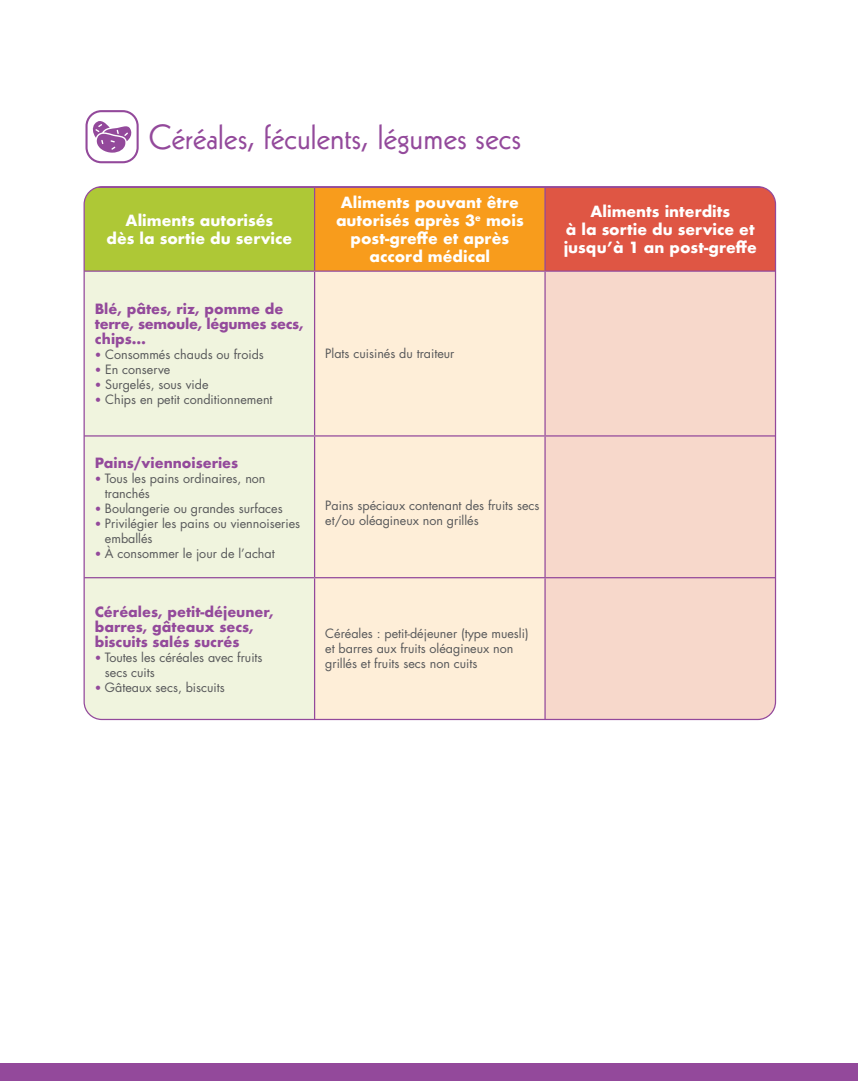
<style>
.page{position:relative;width:858px;height:1081px;background:#fff}
.page>*{position:absolute;margin:0;border:0;box-sizing:border-box;transform-origin:0 0}
.t1{font:33.75px "Kabel";color:#93499b}
.t2{font:700 15px/18px "Futura";color:#fff;text-align:center}
.t3{font:700 13.75px/15px "Futura";color:#93499b}
.t4{font:12.5px/15px "Futura";color:#57585a}
.s1{font-size:11.25px;color:#93499b}
</style>
<div class="page">
<div style="left:0;top:1063px;width:857px;height:18px;background:#93499b"></div>
<div style="left:84px;top:187px;width:230px;height:84px;background:#aec836"></div>
<div style="left:314px;top:187px;width:231px;height:84px;background:#f89c1c"></div>
<div style="left:545px;top:187px;width:230px;height:84px;background:#df5644"></div>
<div style="left:85px;top:272px;width:229px;height:447px;background:#f0f4de"></div>
<div style="left:315px;top:272px;width:229px;height:446px;background:#feeed8"></div>
<div style="left:545px;top:272px;width:230px;height:447px;background:#f7d8cb"></div>
<hr style="left:84px;top:187px;width:230px;height:1px;background:#93499b">
<hr style="left:84px;top:270px;width:230px;height:2px;background:#93499b">
<hr style="left:314px;top:188px;width:1px;height:82px;background:#93499b">
<hr style="left:544px;top:188px;width:1px;height:82px;background:#93499b">
<hr style="left:314px;top:272px;width:1px;height:163px;background:#93499b">
<hr style="left:544px;top:272px;width:1px;height:163px;background:#93499b">
<hr style="left:545px;top:187px;width:230px;height:1px;background:#93499b">
<hr style="left:314px;top:270px;width:231px;height:2px;background:#93499b">
<hr style="left:545px;top:270px;width:230px;height:2px;background:#93499b">
<hr style="left:84px;top:435px;width:230px;height:1px;background:#93499b">
<hr style="left:314px;top:435px;width:231px;height:1px;background:#93499b">
<hr style="left:545px;top:435px;width:230px;height:1px;background:#93499b">
<hr style="left:314px;top:436px;width:1px;height:141px;background:#93499b">
<hr style="left:544px;top:436px;width:1px;height:141px;background:#93499b">
<hr style="left:314px;top:578px;width:1px;height:141px;background:#93499b">
<hr style="left:544px;top:578px;width:1px;height:141px;background:#93499b">
<hr style="left:84px;top:577px;width:230px;height:1px;background:#93499b">
<hr style="left:314px;top:577px;width:231px;height:1px;background:#93499b">
<hr style="left:545px;top:577px;width:230px;height:1px;background:#93499b">
<div style="left:85px;top:110px;width:54px;height:53px;border:2px solid #93499b;border-radius:15px"></div>
<svg style="left:92px;top:121px;width:40px;height:32px"></svg>
<h1 class="t1" style="left:149px;top:118px;width:374px">Céréales, féculents, légumes secs</h1>
<p class="t2" style="left:106px;top:212px;width:187px">Aliments autorisés<br>dès la sortie du service</p>
<p class="t3" style="left:95px;top:301px;width:210px">Blé, pâtes, riz, pomme de terre, semoule, légumes secs, chips…</p>
<p class="t4" style="left:95px;top:347px;width:171px"><span class="s1">•</span> Consommés chauds ou froids</p>
<p class="t4" style="left:95px;top:362px;width:77px"><span class="s1">•</span> En conserve</p>
<p class="t4" style="left:95px;top:377px;width:115px"><span class="s1">•</span> Surgelés, sous vide</p>
<p class="t4" style="left:95px;top:392px;width:179px"><span class="s1">•</span> Chips en petit conditionnement</p>
<p class="t3" style="left:95px;top:455px;width:145px">Pains/viennoiseries</p>
<p class="t4" style="left:105px;top:470px;width:162px;text-indent:-10px"><span class="s1">•</span> Tous les pains ordinaires, non tranchés</p>
<p class="t4" style="left:95px;top:500px;width:189px"><span class="s1">•</span> Boulangerie ou grandes surfaces</p>
<p class="t4" style="left:105px;top:515px;width:197px;text-indent:-10px"><span class="s1">•</span> Privilégier les pains ou viennoiseries emballés</p>
<p class="t4" style="left:95px;top:545px;width:181px"><span class="s1">•</span> À consommer le jour de l’achat</p>
<p class="t3" style="left:95px;top:604px;width:180px">Céréales, petit-déjeuner, barres, gâteaux secs, biscuits salés sucrés</p>
<p class="t4" style="left:105px;top:650px;width:159px;text-indent:-10px"><span class="s1">•</span> Toutes les céréales avec fruits secs cuits</p>
<p class="t4" style="left:95px;top:680px;width:131px"><span class="s1">•</span> Gâteaux secs, biscuits</p>
<p class="t2" style="left:336px;top:194px;width:189px">Aliments pouvant être autorisés après 3<sup>e</sup> mois post-greffe et après accord médical</p>
<p class="t2" style="left:563px;top:203px;width:195px">Aliments interdits<br>à la sortie du service et jusqu’à 1 an post-greffe</p>
<p class="t4" style="left:325px;top:346px;width:131px">Plats cuisinés du traiteur</p>
<p class="t4" style="left:325px;top:498px;width:216px">Pains spéciaux contenant des fruits secs et/ou oléagineux non grillés</p>
<p class="t4" style="left:325px;top:626px;width:205px">Céréales : petit-déjeuner (type muesli) et barres aux fruits oléagineux non grillés et fruits secs non cuits</p>
</div>
